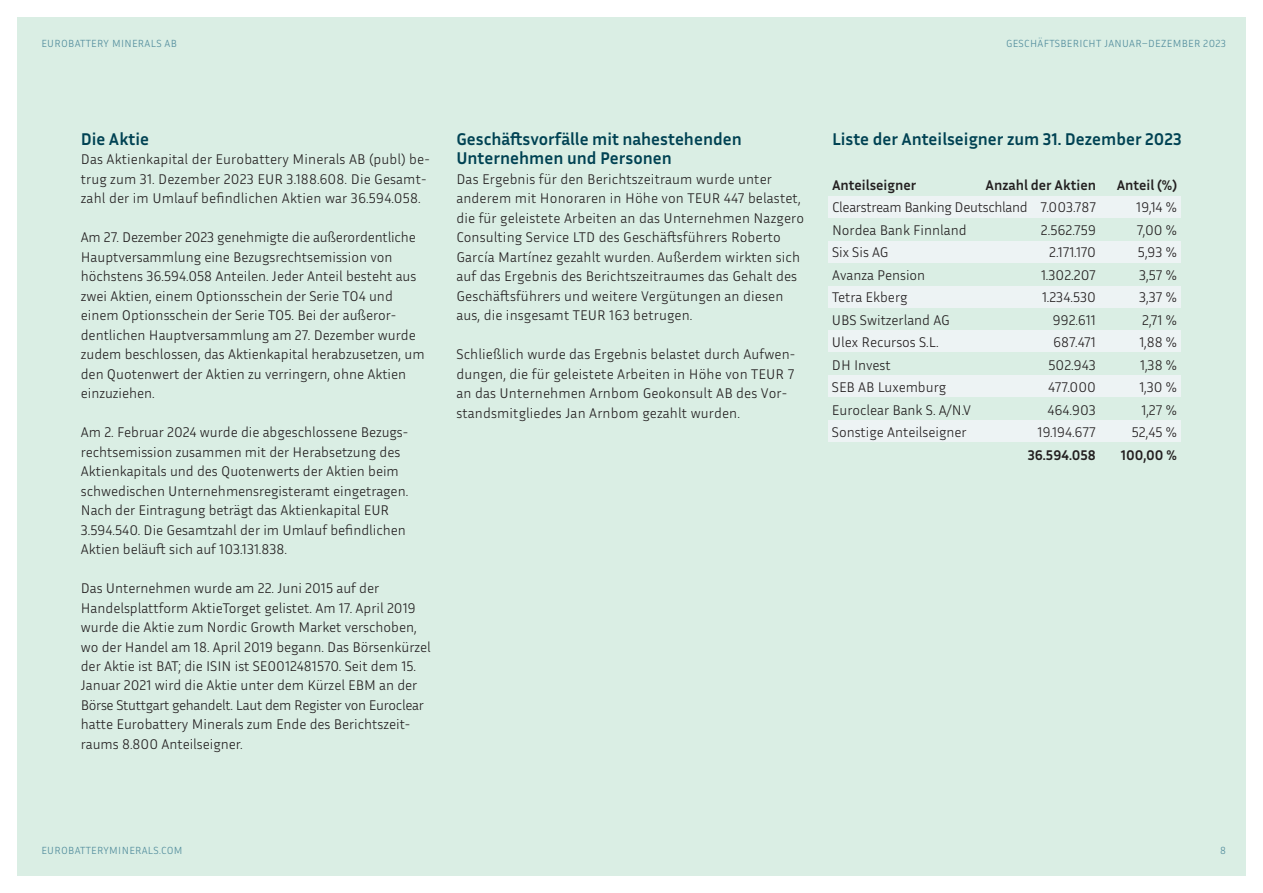
<style>
.page{position:relative;width:1263px;height:893px;background:#fff}
.page>*{position:absolute;margin:0;border:0;box-sizing:border-box;transform-origin:0 0}
.t1{font:700 17.25px/19.5px "Inria Sans";color:#004253}
.t2{font:300 14.25px/19.5px "Inria Sans";color:#231f20}
.t3{font:700 14.25px "Inria Sans";color:#231f20}
.t4{font:300 14.25px "Inria Sans";letter-spacing:-.02em;color:#231f20}
.t5{font:300 10.5px "Inria Sans";letter-spacing:.03em;color:#518c9c}
</style>
<div class="page">
<div style="left:17px;top:17px;width:1229px;height:859px;background:#daeee4"></div>
<div style="left:828px;top:197px;width:353px;height:21px;background:#edf3f4"></div>
<div style="left:828px;top:241px;width:353px;height:22px;background:#edf3f4"></div>
<div style="left:828px;top:286px;width:353px;height:21px;background:#edf3f4"></div>
<div style="left:828px;top:331px;width:353px;height:21px;background:#edf3f4"></div>
<div style="left:828px;top:375px;width:353px;height:22px;background:#edf3f4"></div>
<div style="left:828px;top:420px;width:353px;height:21px;background:#edf3f4"></div>
<p class="t5" style="left:41px;top:36px;width:137px">EUROBATTERY MINERALS AB</p>
<p class="t5" style="left:1006px;top:36px;width:222px">GESCHÄFTSBERICHT JANUAR–DEZEMBER 2023</p>
<p class="t1" style="left:81px;top:129px;width:70px">Die Aktie</p>
<p class="t2" style="left:81px;top:149px;width:350px">Das Aktienkapital der Eurobattery Minerals AB (publ) be&shy;trug zum 31. Dezember 2023 EUR 3.188.608. Die Gesamt&shy;zahl der im Umlauf befindlichen Aktien war 36.594.058.</p>
<p class="t2" style="left:81px;top:227px;width:345px">Am 27. Dezember 2023 genehmigte die außerordentliche Hauptversammlung eine Bezugsrechtsemission von höchstens 36.594.058 Anteilen. Jeder Anteil besteht aus zwei Aktien, einem Optionsschein der Serie TO4 und einem Optionsschein der Serie TO5. Bei der außeror&shy;dentlichen Hauptversammlung am 27. Dezember wurde zudem beschlossen, das Aktienkapital herabzusetzen, um den Quotenwert der Aktien zu verringern, ohne Aktien einzuziehen.</p>
<p class="t2" style="left:81px;top:422px;width:329px">Am 2. Februar 2024 wurde die abgeschlossene Bezugs&shy;rechtsemission zusammen mit der Herabsetzung des Aktienkapitals und des Quotenwerts der Aktien beim schwedischen Unternehmensregisteramt eingetragen.<br>Nach der Eintragung beträgt das Aktienkapital EUR 3.594.540. Die Gesamtzahl der im Umlauf befindlichen Aktien beläuft sich auf 103.131.838.</p>
<p class="t2" style="left:81px;top:578px;width:351px">Das Unternehmen wurde am 22. Juni 2015 auf der Handelsplattform AktieTorget gelistet. Am 17. April 2019 wurde die Aktie zum Nordic Growth Market verschoben, wo der Handel am 18. April 2019 begann. Das Börsenkürzel der Aktie ist BAT; die ISIN ist SE0012481570. Seit dem 15.<br>Januar 2021 wird die Aktie unter dem Kürzel EBM an der Börse Stuttgart gehandelt. Laut dem Register von Euroclear hatte Eurobattery Minerals zum Ende des Berichtszeit&shy;raums 8.800 Anteilseigner.</p>
<p class="t1" style="left:456px;top:129px;width:287px">Geschäftsvorfälle mit nahestehenden<br>Unternehmen und Personen</p>
<p class="t2" style="left:456px;top:168px;width:349px">Das Ergebnis für den Berichtszeitraum wurde unter anderem mit Honoraren in Höhe von TEUR 447 belastet, die für geleistete Arbeiten an das Unternehmen Nazgero Consulting Service LTD des Geschäftsführers Roberto García Martínez gezahlt wurden. Außerdem wirkten sich auf das Ergebnis des Berichtszeitraumes das Gehalt des Geschäftsführers und weitere Vergütungen an diesen aus, die insgesamt TEUR 163 betrugen.</p>
<p class="t2" style="left:456px;top:344px;width:340px">Schließlich wurde das Ergebnis belastet durch Aufwen&shy;dungen, die für geleistete Arbeiten in Höhe von TEUR 7 an das Unternehmen Arnbom Geokonsult AB des Vor&shy;standsmitgliedes Jan Arnbom gezahlt wurden.</p>
<p class="t1" style="left:832px;top:129px;width:351px">Liste der Anteilseigner zum 31. Dezember 2023</p>
<p class="t3" style="left:832px;top:176px;width:86px">Anteilseigner</p>
<p class="t3" style="left:985px;top:176px;width:112px">Anzahl der Aktien</p>
<p class="t3" style="left:1117px;top:176px;width:62px">Anteil (%)</p>
<p class="t4" style="left:832px;top:198px;width:265px">Clearstream Banking Deutschland 7.003.787</p>
<p class="t2" style="left:1136px;top:197px;width:42px">19,14 %</p>
<p class="t2" style="left:832px;top:219px;width:136px">Nordea Bank Finnland</p>
<p class="t2" style="left:1041px;top:219px;width:57px">2.562.759</p>
<p class="t2" style="left:1137px;top:219px;width:42px">7,00 %</p>
<p class="t2" style="left:832px;top:242px;width:58px">Six Sis AG</p>
<p class="t2" style="left:1049px;top:242px;width:48px">2.171.170</p>
<p class="t2" style="left:1138px;top:242px;width:41px">5,93 %</p>
<p class="t2" style="left:832px;top:264px;width:95px">Avanza Pension</p>
<p class="t2" style="left:1041px;top:264px;width:56px">1.302.207</p>
<p class="t2" style="left:1139px;top:264px;width:39px">3,57 %</p>
<p class="t2" style="left:832px;top:287px;width:77px">Tetra Ekberg</p>
<p class="t2" style="left:1042px;top:287px;width:55px">1.234.530</p>
<p class="t2" style="left:1139px;top:287px;width:39px">3,37 %</p>
<p class="t2" style="left:832px;top:309px;width:119px">UBS Switzerland AG</p>
<p class="t2" style="left:1053px;top:309px;width:45px">992.611</p>
<p class="t2" style="left:1142px;top:309px;width:36px">2,71 %</p>
<p class="t2" style="left:832px;top:332px;width:108px">Ulex Recursos S.L.</p>
<p class="t2" style="left:1053px;top:332px;width:44px">687.471</p>
<p class="t2" style="left:1139px;top:332px;width:39px">1,88 %</p>
<p class="t2" style="left:832px;top:354px;width:60px">DH Invest</p>
<p class="t2" style="left:1048px;top:354px;width:49px">502.943</p>
<p class="t2" style="left:1140px;top:354px;width:38px">1,38 %</p>
<p class="t2" style="left:832px;top:377px;width:116px">SEB AB Luxemburg</p>
<p class="t2" style="left:1048px;top:377px;width:49px">477.000</p>
<p class="t2" style="left:1139px;top:377px;width:39px">1,30 %</p>
<p class="t2" style="left:832px;top:399px;width:141px">Euroclear Bank S. A/N.V</p>
<p class="t2" style="left:1047px;top:399px;width:50px">464.903</p>
<p class="t2" style="left:1141px;top:399px;width:37px">1,27 %</p>
<p class="t2" style="left:832px;top:422px;width:136px">Sonstige Anteilseigner</p>
<p class="t2" style="left:1037px;top:422px;width:60px">19.194.677</p>
<p class="t2" style="left:1132px;top:422px;width:47px">52,45 %</p>
<p class="t3" style="left:1028px;top:446px;width:70px">36.594.058</p>
<p class="t3" style="left:1121px;top:446px;width:58px">100,00 %</p>
<p class="t5" style="left:41px;top:843px;width:143px">EUROBATTERYMINERALS.COM</p>
<p class="t5" style="left:1220px;top:843px;width:7px">8</p>
</div>
